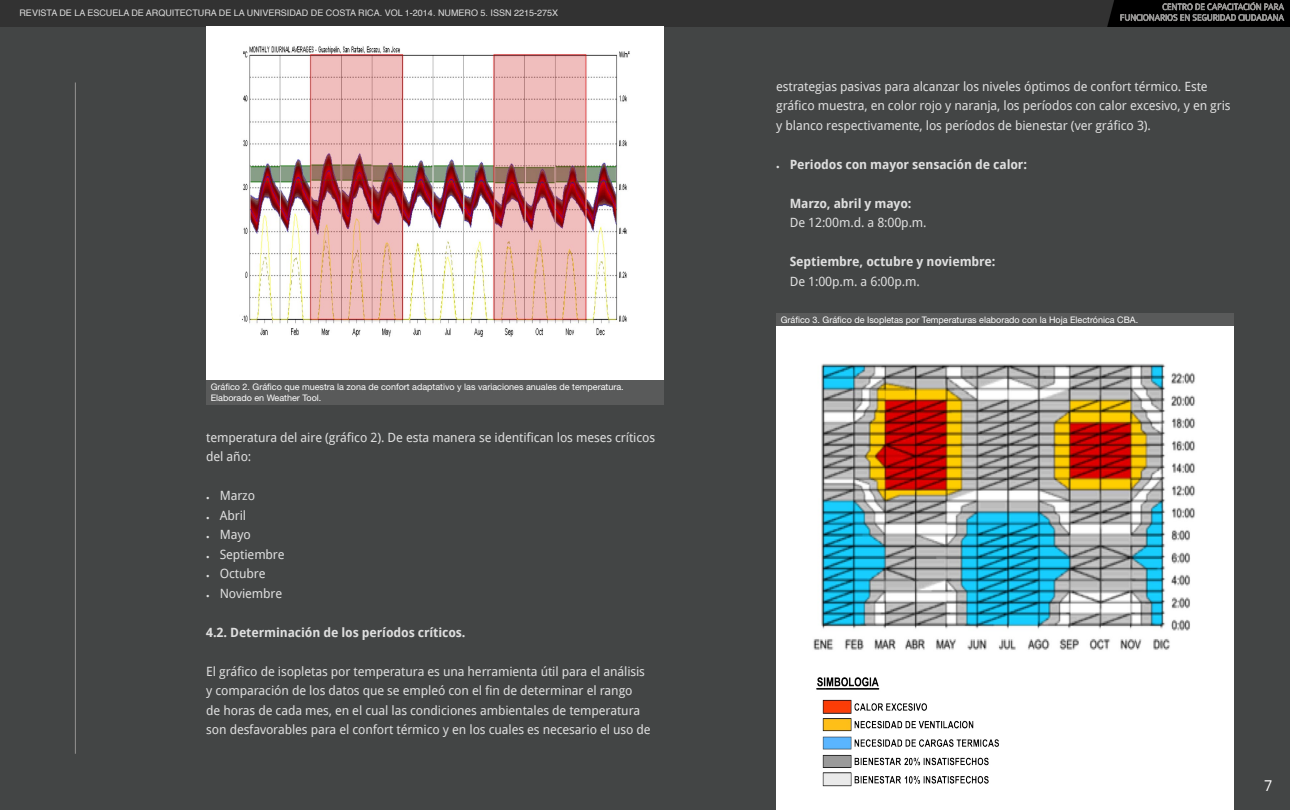
<style>
.page{position:relative;width:1290px;height:810px;background:#434545}
.page>*{position:absolute;margin:0;border:0;box-sizing:border-box;transform-origin:0 0}
.t1{font:15px "Droid Sans";color:#fff}
.t2{font:12.75px/19.5px "Droid Sans";letter-spacing:-.01em;color:#dedede}
.t3{font:700 12.75px "Droid Sans";letter-spacing:-.01em;color:#dedede}
.t4{font:9px/10.8px "Helvetica Neue LT Std";color:#fff}
.t5{font:9px "Helvetica";color:#dedede}
.s1{font-family:"Minion Pro";font-size:9px}
</style>
<div class="page">
<hr style="left:75px;top:82px;width:1px;height:672px;background:#949392">
<div style="left:776px;top:321px;width:458px;height:489px;background:#fff"></div>
<div style="left:206px;top:26px;width:458px;height:355px;background:#fff"></div>
<svg style="left:1120px;top:2px;width:164px;height:19px;background:#3a3a39"></svg>
<img style="left:241px;top:46px;width:389px;height:291px">
<div style="left:206px;top:381px;width:458px;height:24px;background:#595a5a"></div>
<div style="left:776px;top:314px;width:458px;height:12px;background:#595a5a"></div>
<img style="left:813px;top:363px;width:383px;height:424px">
<p class="t5" style="left:20px;top:5px;width:540px">REVISTA DE LA ESCUELA DE ARQUITECTURA DE LA UNIVERSIDAD DE COSTA RICA. VOL 1-2014. NUMERO 5. ISSN 2215-275X</p>
<p class="t4" style="left:211px;top:381px;width:415px">Gráfico 2. Gráfico que muestra la zona de confort adaptativo y las variaciones anuales de temperatura.<br>Elaborado en Weather Tool.</p>
<p class="t2" style="left:206px;top:427px;width:451px">temperatura del aire (gráfico 2). De esta manera se identifican los meses críticos del año:</p>
<p class="t2" style="left:206px;top:486px;width:50px"><span class="s1">•</span> Marzo</p>
<p class="t2" style="left:206px;top:505px;width:41px"><span class="s1">•</span> Abril</p>
<p class="t2" style="left:206px;top:525px;width:46px"><span class="s1">•</span> Mayo</p>
<p class="t2" style="left:206px;top:544px;width:80px"><span class="s1">•</span> Septiembre</p>
<p class="t2" style="left:206px;top:564px;width:61px"><span class="s1">•</span> Octubre</p>
<p class="t2" style="left:206px;top:583px;width:78px"><span class="s1">•</span> Noviembre</p>
<p class="t3" style="left:206px;top:623px;width:261px">4.2. Determinación de los períodos críticos.</p>
<p class="t2" style="left:206px;top:661px;width:446px">El gráfico de isopletas por temperatura es una herramienta útil para el análisis y comparación de los datos que se empleó con el fin de determinar el rango<br>de horas de cada mes, en el cual las condiciones ambientales de temperatura son desfavorables para el confort térmico y en los cuales es necesario el uso de</p>
<p class="t2" style="left:776px;top:76px;width:456px">estrategias pasivas para alcanzar los niveles óptimos de confort térmico. Este gráfico muestra, en color rojo y naranja, los períodos con calor excesivo, y en gris y blanco respectivamente, los períodos de bienestar (ver gráfico 3).</p>
<p class="t3" style="left:776px;top:155px;width:252px"><span class="s1">•</span> Periodos con mayor sensación de calor:</p>
<p class="t3" style="left:790px;top:194px;width:123px">Marzo, abril y mayo:</p>
<p class="t2" style="left:790px;top:213px;width:138px">De 12:00m.d. a 8:00p.m.</p>
<p class="t3" style="left:790px;top:253px;width:207px">Septiembre, octubre y noviembre:</p>
<p class="t2" style="left:790px;top:271px;width:132px">De 1:00p.m. a 6:00p.m.</p>
<p class="t4" style="left:781px;top:314px;width:359px">Gráfico 3. Gráfico de Isopletas por Temperaturas elaborado con la Hoja Electrónica CBA.</p>
<p class="t1" style="left:1264px;top:775px;width:10px">7</p>
</div>
